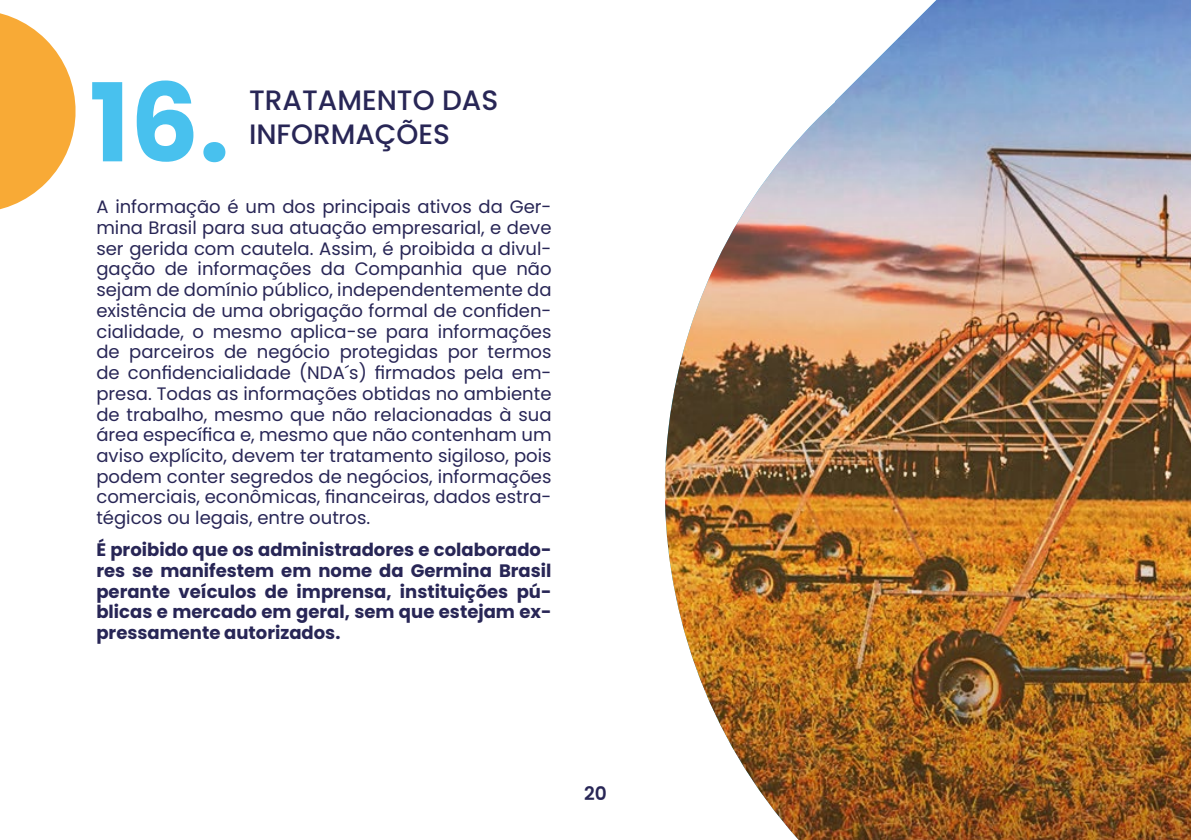
<style>
.page{position:relative;width:1191px;height:840px;background:#fff}
.page>*{position:absolute;margin:0;border:0;box-sizing:border-box;transform-origin:0 0}
.t1{font:700 108.4px "Poppins";color:#48c1ee}
.t2{font:500 28px/33.6px "Poppins";color:#282656}
.t3{font:600 18.6px "Poppins";color:#282656}
.t4{font:18px/20.6px "Poppins";color:#282656;text-align:justify}
.t5{font:700 18px/20.6px "Poppins";color:#282656;text-align:justify}
</style>
<div class="page">
<svg style="left:0;top:13px;width:76px;height:197px"></svg>
<img style="left:664px;top:0;width:527px;height:839px">
<h1 class="t1" style="left:89px;top:60px;width:142px">16.</h1>
<h2 class="t2" style="left:249px;top:84px;width:251px">TRATAMENTO DAS<br>INFORMAÇÕES</h2>
<p class="t4" style="left:96px;top:197px;width:457px">A informação é um dos principais ativos da Ger&shy;mina Brasil para sua atuação empresarial, e deve ser gerida com cautela. Assim, é proibida a divul&shy;gação de informações da Companhia que não sejam de domínio público, independentemente da existência de uma obrigação formal de confiden&shy;cialidade, o mesmo aplica-se para informações de parceiros de negócio protegidas por termos de confidencialidade (NDA´s) firmados pela em&shy;presa. Todas as informações obtidas no ambiente de trabalho, mesmo que não relacionadas à sua área específica e, mesmo que não contenham um aviso explícito, devem ter tratamento sigiloso, pois podem conter segredos de negócios, informações comerciais, econômicas, financeiras, dados estra&shy;tégicos ou legais, entre outros.</p>
<p class="t5" style="left:96px;top:539px;width:457px">É proibido que os administradores e colaborado&shy;res se manifestem em nome da Germina Brasil perante veículos de imprensa, instituições pú&shy;blicas e mercado em geral, sem que estejam ex&shy;pressamente autorizados.</p>
<p class="t3" style="left:584px;top:781px;width:24px">20</p>
</div>
